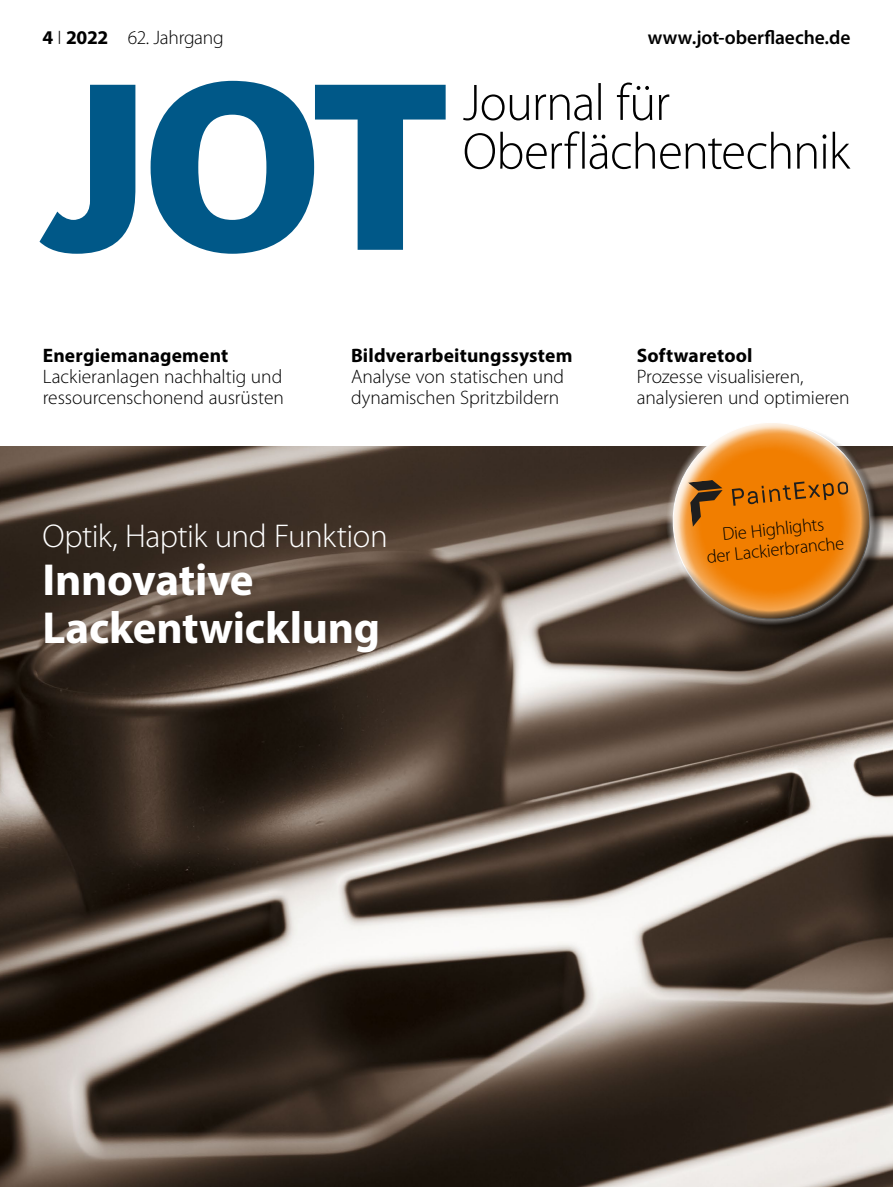
<style>
.page{position:relative;width:893px;height:1187px;background:#fff}
.page>*{position:absolute;margin:0;border:0;box-sizing:border-box;transform-origin:0 0}
.Titel_2_x{font:700 45px/48px "Myriad Pro";letter-spacing:-.005em;color:#fff}
.Title_1_x{font:300 33px "Myriad Pro";letter-spacing:-.015em;color:#fff}
.Section__Heading{font:300 19.5px/21px "Myriad Pro";letter-spacing:-.005em;color:#000}
.Subtitle{font:600 19.5px "Myriad Pro";letter-spacing:-.005em;color:#000}
.Subtitle-2{font:300 19.5px "Myriad Pro";letter-spacing:-.015em;color:#000}
.t1{font:300 18.45px "Myriad Pro";color:#000}
.s1{font-weight:700}
</style>
<div class="page">
<svg style="left:465px;top:131px;width:385px;height:38px"></svg>
<svg style="left:463px;top:82px;width:206px;height:38px"></svg>
<svg style="left:40px;top:81px;width:406px;height:173px;fill:#005888"></svg>
<img style="left:0;top:446px;width:893px;height:740px">
<svg style="left:655px;top:446px;width:232px;height:190px"></svg>
<svg style="left:661px;top:423px;width:219px;height:207px"></svg>
<p class="Subtitle-2" style="left:43px;top:27px;width:183px"><span class="s1">4</span> I <span class="s1">2022</span> 62. Jahrgang</p>
<p class="Subtitle" style="left:648px;top:25px;width:204px">www.jot-oberflaeche.de</p>
<p class="Section__Heading" style="left:43px;top:345px;width:243px"><span class="s1">Energiemanagement<br></span>Lackieranlagen nachhaltig und ressourcenschonend ausrüsten</p>
<p class="Section__Heading" style="left:351px;top:345px;width:223px"><span class="s1">Bildverarbeitungssystem<br></span>Analyse von statischen und dynamischen Spritzbildern</p>
<p class="Section__Heading" style="left:637px;top:345px;width:214px"><span class="s1">Softwaretool<br></span>Prozesse visualisieren, analysieren und optimieren</p>
<p class="Title_1_x" style="left:43px;top:518px;width:347px">Optik, Haptik und Funktion</p>
<p class="Titel_2_x" style="left:43px;top:554px;width:339px">Innovative<br>Lackentwicklung</p>
<p class="t1" style="left:721px;top:524px;width:104px;rotate:-6deg">Die Highlights</p>
<p class="t1" style="left:706px;top:547px;width:140px;rotate:-6deg">der Lackierbranche</p>
</div>
